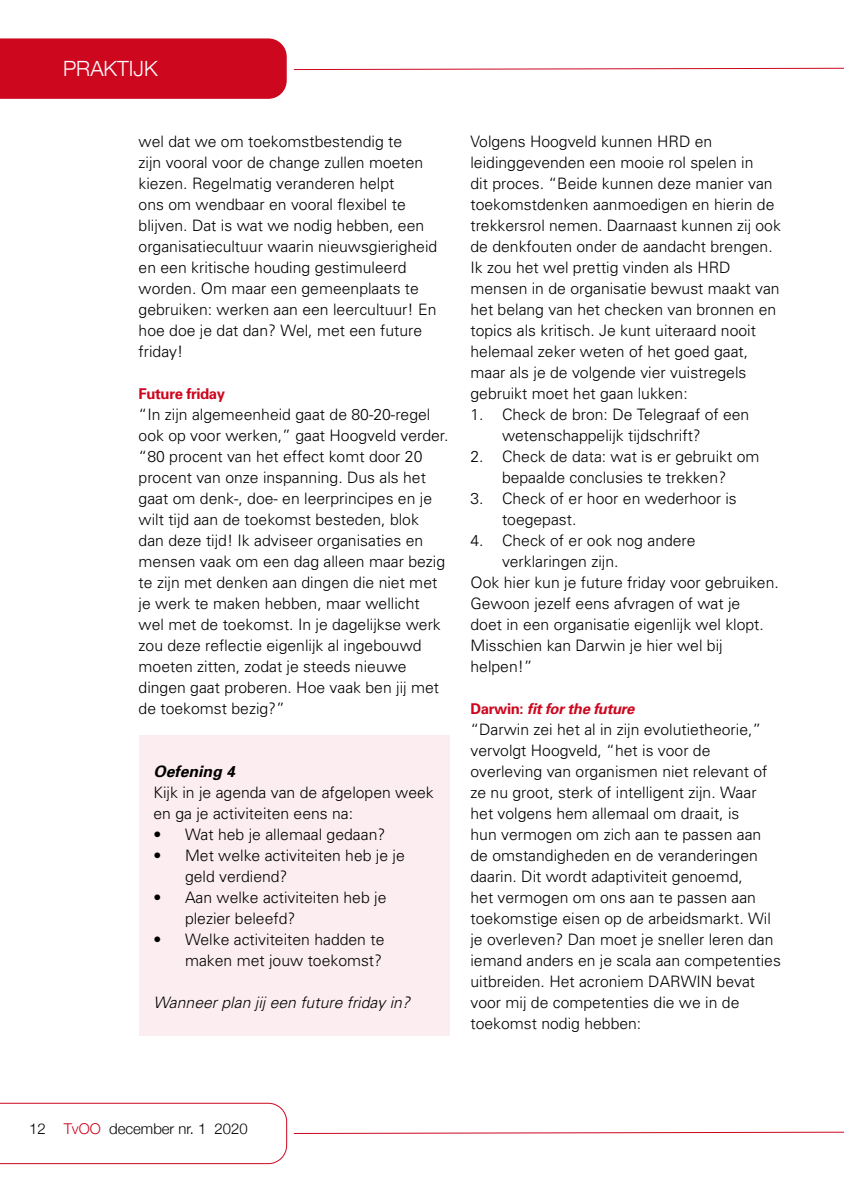
<style>
.page{position:relative;width:844px;height:1191px;background:#fff}
.page>*{position:absolute;margin:0;border:0;box-sizing:border-box;transform-origin:0 0}
.t1{font:300 21px "Helvetica Neue";color:#fff}
.t2{font:300 15.75px/21px "Univers";color:#000}
.t3{font:italic 300 15.75px "Univers";color:#000}
.t4{font:italic 700 15.75px "Univers";color:#000}
.t5{font:300 14.88px "Helvetica Neue";color:#000}
.t6{font:italic 700 14.88px "Univers";letter-spacing:-.025em;color:#cd071e}
.t7{font:700 14.88px "Univers";letter-spacing:-.025em;color:#cd071e}
.s1{font-style:normal}
.s2{color:#cd071e}
</style>
<div class="page">
<div style="left:0;top:38px;width:287px;height:61px;background:#cd071e"></div>
<svg style="left:293px;top:67px;width:550px;height:3px"></svg>
<svg style="left:293px;top:1131px;width:550px;height:3px"></svg>
<svg style="left:0;top:1102px;width:287px;height:62px"></svg>
<div style="left:139px;top:735px;width:310px;height:300px;background:#fcedf0"></div>
<h1 class="t1" style="left:63px;top:51px;width:96px">PRAKTIJK</h1>
<p class="t2" style="left:139px;top:130px;width:300px">wel dat we om toekomstbestendig te<br>zijn vooral voor de change zullen moeten kiezen. Regelmatig veranderen helpt<br>ons om wendbaar en vooral flexibel te blijven. Dat is wat we nodig hebben, een organisatiecultuur waarin nieuwsgierigheid en een kritische houding gestimuleerd worden. Om maar een gemeenplaats te gebruiken: werken aan een leercultuur! En hoe doe je dat dan? Wel, met een future friday!</p>
<p class="t7" style="left:139px;top:384px;width:88px">Future friday</p>
<p class="t2" style="left:139px;top:403px;width:311px">“In zijn algemeenheid gaat de 80-20-regel ook op voor werken,” gaat Hoogveld verder. “80 procent van het effect komt door 20 procent van onze inspanning. Dus als het gaat om denk-, doe- en leerprincipes en je wilt tijd aan de toekomst besteden, blok<br>dan deze tijd! Ik adviseer organisaties en mensen vaak om een dag alleen maar bezig te zijn met denken aan dingen die niet met je werk te maken hebben, maar wellicht wel met de toekomst. In je dagelijkse werk zou deze reflectie eigenlijk al ingebouwd moeten zitten, zodat je steeds nieuwe dingen gaat proberen. Hoe vaak ben jij met de toekomst bezig?”</p>
<p class="t4" style="left:153px;top:761px;width:83px">Oefening 4</p>
<p class="t2" style="left:153px;top:781px;width:282px">Kijk in je agenda van de afgelopen week en ga je activiteiten eens na:</p>
<p class="t2" style="left:153px;top:823px;width:233px">• Wat heb je allemaal gedaan?</p>
<p class="t2" style="left:185px;top:844px;width:221px;text-indent:-32px">• Met welke activiteiten heb je je geld verdiend?</p>
<p class="t2" style="left:185px;top:886px;width:203px;text-indent:-32px">• Aan welke activiteiten heb je plezier beleefd?</p>
<p class="t2" style="left:153px;top:928px;width:232px;text-align:right">• Welke activiteiten hadden te maken met jouw toekomst?</p>
<p class="t3" style="left:153px;top:993px;width:258px">Wanneer plan jij een future friday in?</p>
<p class="t2" style="left:470px;top:130px;width:312px">Volgens Hoogveld kunnen HRD en leidinggevenden een mooie rol spelen in<br>dit proces. “Beide kunnen deze manier van toekomstdenken aanmoedigen en hierin de trekkersrol nemen. Daarnaast kunnen zij ook de denkfouten onder de aandacht brengen.<br>Ik zou het wel prettig vinden als HRD mensen in de organisatie bewust maakt van het belang van het checken van bronnen en topics als kritisch. Je kunt uiteraard nooit helemaal zeker weten of het goed gaat, maar als je de volgende vier vuistregels gebruikt moet het gaan lukken:</p>
<p class="t2" style="left:502px;top:403px;width:249px;text-indent:-32px">1. Check de bron: De Telegraaf of een wetenschappelijk tijdschrift?</p>
<p class="t2" style="left:470px;top:445px;width:290px;text-align:center">2. Check de data: wat is er gebruikt om bepaalde conclusies te trekken?</p>
<p class="t2" style="left:502px;top:487px;width:236px;text-indent:-32px">3. Check of er hoor en wederhoor is toegepast.</p>
<p class="t2" style="left:470px;top:529px;width:226px">4. Check of er ook nog andere</p>
<p class="t2" style="left:502px;top:550px;width:118px">verklaringen zijn.</p>
<p class="t2" style="left:470px;top:571px;width:310px">Ook hier kun je future friday voor gebruiken.</p>
<p class="t2" style="left:470px;top:592px;width:271px">Gewoon jezelf eens afvragen of wat je</p>
<p class="t2" style="left:470px;top:613px;width:295px">doet in een organisatie eigenlijk wel klopt.</p>
<p class="t2" style="left:470px;top:634px;width:254px">Misschien kan Darwin je hier wel bij</p>
<p class="t2" style="left:470px;top:655px;width:64px">helpen!”</p>
<p class="t6" style="left:470px;top:699px;width:165px"><span class="s1">Darwin:</span> fit for the future</p>
<p class="t2" style="left:470px;top:718px;width:312px">“Darwin zei het al in zijn evolutietheorie,” vervolgt Hoogveld, “het is voor de overleving van organismen niet relevant of ze nu groot, sterk of intelligent zijn. Waar het volgens hem allemaal om draait, is<br>hun vermogen om zich aan te passen aan de omstandigheden en de veranderingen daarin. Dit wordt adaptiviteit genoemd,<br>het vermogen om ons aan te passen aan toekomstige eisen op de arbeidsmarkt. Wil je overleven? Dan moet je sneller leren dan iemand anders en je scala aan competenties uitbreiden. Het acroniem DARWIN bevat voor mij de competenties die we in de toekomst nodig hebben:</p>
<p class="t5" style="left:29px;top:1117px;width:220px">12 <span class="s2">TvOO</span> december nr. 1 2020</p>
</div>
